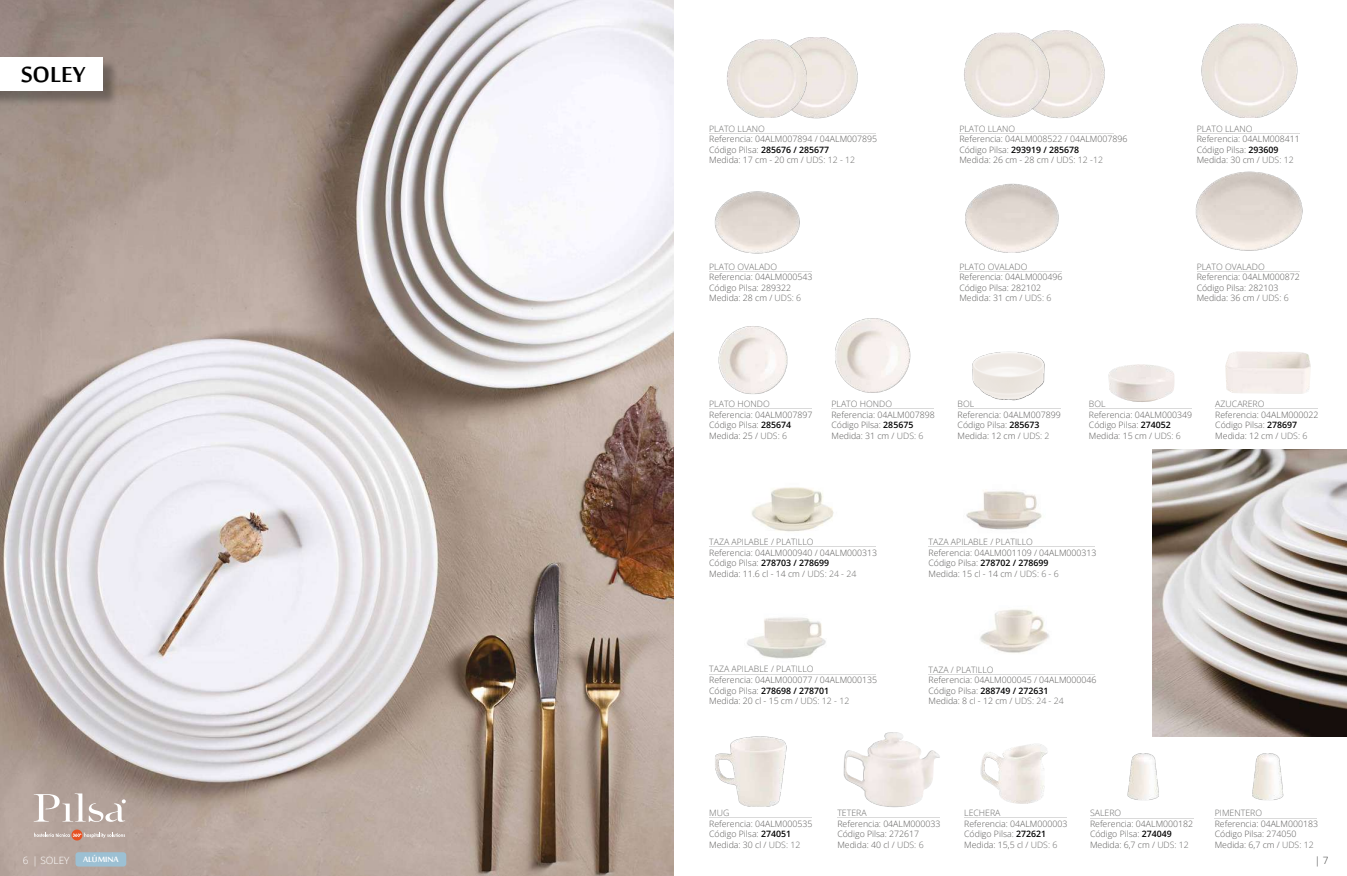
<style>
.page{position:relative;width:1347px;height:876px;background:#fff}
.page>*{position:absolute;margin:0;border:0;box-sizing:border-box;transform-origin:0 0}
.t1{font:700 30px "Sakkal Majalla";color:#000}
.t2{font:700 10.5px "Sakkal Majalla";color:#fff}
.t3{font:10px "Open Sans";color:#fff}
.t4{font:10px "Open Sans";color:#3c3c3b}
.t5{font:8.75px/10.5px "Open Sans";color:#5a5958}
.t6{font:8.75px "Open Sans";color:#6b6b6a}
.s1{color:#000}
.s2{color:#6b6b6a}
</style>
<div class="page">
<img style="left:0;top:0;width:673px;height:875px">
<div style="left:0;top:59px;width:118px;height:47px;background:#000;opacity:.3"></div>
<div style="left:0;top:57px;width:103px;height:34px;background:#fff"></div>
<svg style="left:34px;top:793px;width:92px;height:28px"></svg>
<svg style="left:34px;top:829px;width:91px;height:11px"></svg>
<div style="left:75px;top:851px;width:51px;height:15px;background:#9cc0d3;border-radius:3px"></div>
<img style="left:751px;top:487px;width:83px;height:45px">
<img style="left:966px;top:491px;width:76px;height:39px">
<img style="left:1195px;top:171px;width:108px;height:80px">
<img style="left:714px;top:191px;width:86px;height:63px">
<img style="left:965px;top:183px;width:94px;height:70px">
<hr style="left:709px;top:133px;width:166px;height:1px;background:#dadada">
<hr style="left:709px;top:546px;width:166px;height:1px;background:#dadada">
<hr style="left:959px;top:133px;width:155px;height:1px;background:#dadada">
<hr style="left:709px;top:408px;width:103px;height:1px;background:#dadada">
<hr style="left:1196px;top:271px;width:103px;height:1px;background:#dadada">
<hr style="left:959px;top:271px;width:103px;height:1px;background:#dadada">
<hr style="left:709px;top:271px;width:103px;height:1px;background:#dadada">
<hr style="left:1196px;top:133px;width:103px;height:1px;background:#dadada">
<img style="left:725px;top:617px;width:122px;height:58px">
<hr style="left:709px;top:673px;width:166px;height:1px;background:#dadada">
<img style="left:931px;top:609px;width:164px;height:66px">
<hr style="left:928px;top:673px;width:167px;height:1px;background:#dadada">
<hr style="left:928px;top:546px;width:167px;height:1px;background:#dadada">
<hr style="left:831px;top:408px;width:103px;height:1px;background:#dadada">
<img style="left:803px;top:37px;width:55px;height:82px">
<img style="left:1046px;top:30px;width:59px;height:88px">
<img style="left:1201px;top:23px;width:97px;height:95px">
<img style="left:727px;top:39px;width:81px;height:79px">
<img style="left:964px;top:32px;width:87px;height:86px">
<hr style="left:1215px;top:408px;width:103px;height:1px;background:#dadada">
<img style="left:1225px;top:351px;width:86px;height:43px">
<img style="left:718px;top:326px;width:70px;height:68px">
<img style="left:835px;top:318px;width:76px;height:75px">
<hr style="left:957px;top:408px;width:103px;height:1px;background:#dadada">
<hr style="left:1089px;top:408px;width:102px;height:1px;background:#dadada">
<img style="left:1108px;top:364px;width:66px;height:38px">
<img style="left:972px;top:351px;width:73px;height:50px">
<img style="left:1152px;top:449px;width:194px;height:287px">
<hr style="left:1090px;top:817px;width:103px;height:1px;background:#dadada">
<img style="left:1127px;top:753px;width:32px;height:48px">
<hr style="left:837px;top:817px;width:103px;height:1px;background:#dadada">
<img style="left:843px;top:732px;width:97px;height:75px">
<hr style="left:964px;top:817px;width:102px;height:1px;background:#dadada">
<img style="left:980px;top:744px;width:68px;height:59px">
<hr style="left:709px;top:817px;width:102px;height:1px;background:#dadada">
<img style="left:715px;top:736px;width:72px;height:70px">
<hr style="left:1214px;top:817px;width:103px;height:1px;background:#dadada">
<img style="left:1252px;top:753px;width:31px;height:48px">
<h1 class="t1" style="left:21px;top:58px;width:66px">SOLEY</h1>
<p class="t6" style="left:709px;top:123px;width:57px">PLATO LLANO</p>
<p class="t5" style="left:709px;top:134px;width:170px">Referencia: 04ALM007894 / 04ALM007895<br>Código Pilsa: <span class="s1">285676 / 285677<br></span>Medida: 17 cm - 20 cm / <span class="s2">UDS: 12 - 12</span></p>
<p class="t6" style="left:709px;top:260px;width:70px">PLATO OVALADO</p>
<p class="t5" style="left:709px;top:271px;width:105px">Referencia: 04ALM000543<br>Código Pilsa: 289322<br>Medida: 28 cm / <span class="s2">UDS: 6</span></p>
<p class="t6" style="left:959px;top:123px;width:57px">PLATO LLANO</p>
<p class="t5" style="left:959px;top:134px;width:169px">Referencia: 04ALM008522 / 04ALM007896<br>Código Pilsa: <span class="s1">293919 / 285678<br></span>Medida: 26 cm - 28 cm / <span class="s2">UDS: 12 -12</span></p>
<p class="t6" style="left:959px;top:260px;width:70px">PLATO OVALADO</p>
<p class="t5" style="left:959px;top:271px;width:105px">Referencia: 04ALM000496<br>Código Pilsa: 282102<br>Medida: 31 cm / <span class="s2">UDS: 6</span></p>
<p class="t6" style="left:1196px;top:123px;width:57px">PLATO LLANO</p>
<p class="t5" style="left:1196px;top:134px;width:105px">Referencia: 04ALM008411<br>Código Pilsa: <span class="s1">293609<br></span>Medida: 30 cm / <span class="s2">UDS: 12</span></p>
<p class="t6" style="left:1196px;top:260px;width:70px">PLATO OVALADO</p>
<p class="t5" style="left:1196px;top:271px;width:105px">Referencia: 04ALM000872<br>Código Pilsa: 282103<br>Medida: 36 cm / <span class="s2">UDS: 6</span></p>
<p class="t6" style="left:709px;top:398px;width:62px">PLATO HONDO</p>
<p class="t5" style="left:709px;top:409px;width:105px">Referencia: 04ALM007897<br>Código Pilsa: <span class="s1">285674<br></span>Medida: 25 / <span class="s2">UDS: 6</span></p>
<p class="t6" style="left:831px;top:398px;width:62px">PLATO HONDO</p>
<p class="t5" style="left:831px;top:409px;width:105px">Referencia: 04ALM007898<br>Código Pilsa: <span class="s1">285675<br></span>Medida: 31 cm / <span class="s2">UDS: 6</span></p>
<p class="t6" style="left:957px;top:398px;width:18px">BOL</p>
<p class="t5" style="left:957px;top:409px;width:105px">Referencia: 04ALM007899<br>Código Pilsa: <span class="s1">285673<br></span>Medida: 12 cm / <span class="s2">UDS: 2</span></p>
<p class="t6" style="left:1089px;top:398px;width:18px">BOL</p>
<p class="t5" style="left:1089px;top:409px;width:105px">Referencia: 04ALM000349<br>Código Pilsa: <span class="s1">274052<br></span>Medida: 15 cm / <span class="s2">UDS: 6</span></p>
<p class="t6" style="left:1215px;top:398px;width:51px">AZUCARERO</p>
<p class="t5" style="left:1215px;top:409px;width:105px">Referencia: 04ALM000022<br>Código Pilsa: <span class="s1">278697<br></span>Medida: 12 cm / <span class="s2">UDS: 6</span></p>
<p class="t6" style="left:709px;top:536px;width:106px">TAZA APILABLE / PLATILLO</p>
<p class="t5" style="left:709px;top:547px;width:170px">Referencia: 04ALM000940 / 04ALM000313<br>Código Pilsa: <span class="s1">278703 / 278699<br></span>Medida: 11.6 cl - 14 cm / <span class="s2">UDS: 24 - 24</span></p>
<p class="t6" style="left:709px;top:663px;width:106px">TAZA APILABLE / PLATILLO</p>
<p class="t5" style="left:709px;top:674px;width:170px">Referencia: 04ALM000077 / 04ALM000135<br>Código Pilsa: <span class="s1">278698 / 278701<br></span>Medida: 20 cl - 15 cm / <span class="s2">UDS: 12 - 12</span></p>
<p class="t6" style="left:928px;top:536px;width:106px">TAZA APILABLE / PLATILLO</p>
<p class="t5" style="left:928px;top:547px;width:170px">Referencia: 04ALM001109 / 04ALM000313<br>Código Pilsa: <span class="s1">278702 / 278699<br></span>Medida: 15 cl - 14 cm / <span class="s2">UDS: 6 - 6</span></p>
<p class="t6" style="left:928px;top:663px;width:66px">TAZA / PLATILLO</p>
<p class="t5" style="left:928px;top:674px;width:170px">Referencia: 04ALM000045 / 04ALM000046<br>Código Pilsa: <span class="s1">288749 / 272631<br></span>Medida: 8 cl - 12 cm / <span class="s2">UDS: 24 - 24</span></p>
<p class="t6" style="left:709px;top:806px;width:22px">MUG</p>
<p class="t5" style="left:709px;top:817px;width:105px">Referencia: 04ALM000535<br>Código Pilsa: <span class="s1">274051<br></span>Medida: 30 cl / <span class="s2">UDS: 12</span></p>
<p class="t6" style="left:837px;top:806px;width:31px">TETERA</p>
<p class="t5" style="left:837px;top:817px;width:105px">Referencia: 04ALM000033<br>Código Pilsa: 272617<br>Medida: 40 cl / <span class="s2">UDS: 6</span></p>
<p class="t6" style="left:964px;top:806px;width:38px">LECHERA</p>
<p class="t5" style="left:964px;top:817px;width:105px">Referencia: 04ALM000003<br>Código Pilsa: <span class="s1">272621<br></span>Medida: 15,5 cl / <span class="s2">UDS: 6</span></p>
<p class="t6" style="left:1090px;top:806px;width:33px">SALERO</p>
<p class="t5" style="left:1090px;top:817px;width:105px">Referencia: 04ALM000182<br>Código Pilsa: <span class="s1">274049<br></span>Medida: 6,7 cm / <span class="s2">UDS: 12</span></p>
<p class="t6" style="left:1214px;top:806px;width:49px">PIMENTERO</p>
<p class="t5" style="left:1214px;top:817px;width:105px">Referencia: 04ALM000183<br>Código Pilsa: 274050<br>Medida: 6,7 cm / <span class="s2">UDS: 12</span></p>
<p class="t2" style="left:83px;top:853px;width:37px">ALÚMINA</p>
<p class="t3" style="left:23px;top:852px;width:48px">6 | SOLEY</p>
<p class="t4" style="left:1314px;top:852px;width:15px">| 7</p>
</div>
